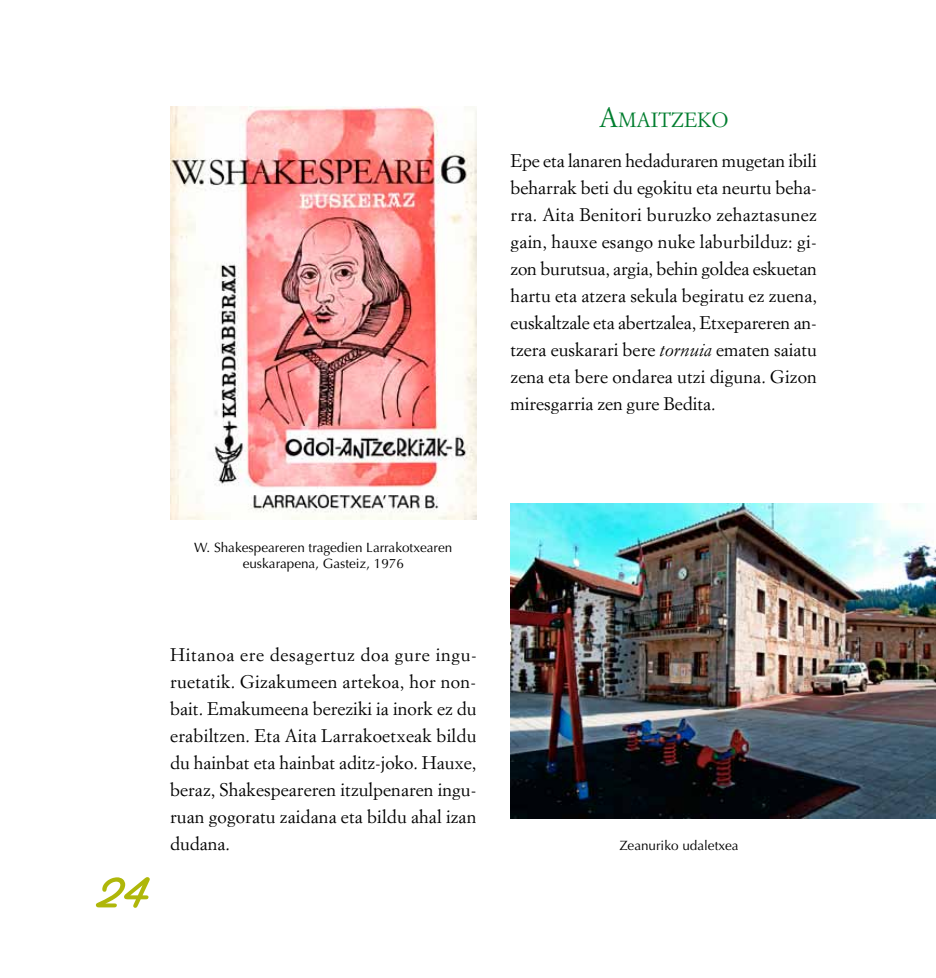
<style>
.page{position:relative;width:936px;height:978px;background:#fff}
.page>*{position:absolute;margin:0;border:0;box-sizing:border-box;transform-origin:0 0}
.t1{font:54px "Santa Fe Let Plain";color:#afb70a}
.t2{font:20.25px "Simoncini Garamond Std";color:#007d2e}
.t3{font:18px/27px "Simoncini Garamond Std";color:#000}
.t4{font:13.5px/16.2px "Optima LT Std";color:#000;text-align:center}
.s1{font-size:27px}
.s2{font-style:italic}
</style>
<div class="page">
<img style="left:170px;top:106px;width:306px;height:414px">
<img style="left:510px;top:503px;width:425px;height:315px">
<p class="t2" style="left:599px;top:108px;width:131px"><span class="s1">A</span>MAITZEKO</p>
<p class="t3" style="left:510px;top:147px;width:308px">Epe eta lanaren hedaduraren mugetan ibili beharrak beti du egokitu eta neurtu beha&shy;rra. Aita Benitori buruzko zehaztasunez gain, hauxe esango nuke laburbilduz: gi&shy;zon burutsua, argia, behin goldea eskuetan hartu eta atzera sekula begiratu ez zuena, euskaltzale eta abertzalea, Etxepareren an&shy;tzera euskarari bere <span class="s2">tornuia</span> ematen saiatu zena eta bere ondarea utzi diguna. Gizon miresgarria zen gure Bedita.</p>
<p class="t4" style="left:194px;top:540px;width:259px">W. Shakespeareren tragedien Larrakotxearen euskarapena, Gasteiz, 1976</p>
<h1 class="t1" style="left:99px;top:871px;width:51px">24</h1>
<p class="t3" style="left:170px;top:641px;width:308px;text-align:justify">Hitanoa ere desagertuz doa gure ingu&shy;ruetatik. Gizakumeen artekoa, hor non&shy;bait. Emakumeena bereziki ia inork ez du erabiltzen. Eta Aita Larrakoetxeak bildu du hainbat eta hainbat aditz-joko. Hauxe, beraz, Shakespeareren itzulpenaren ingu&shy;ruan gogoratu zaidana eta bildu ahal izan dudana.</p>
<p class="t4" style="left:619px;top:837px;width:121px">Zeanuriko udaletxea</p>
</div>
